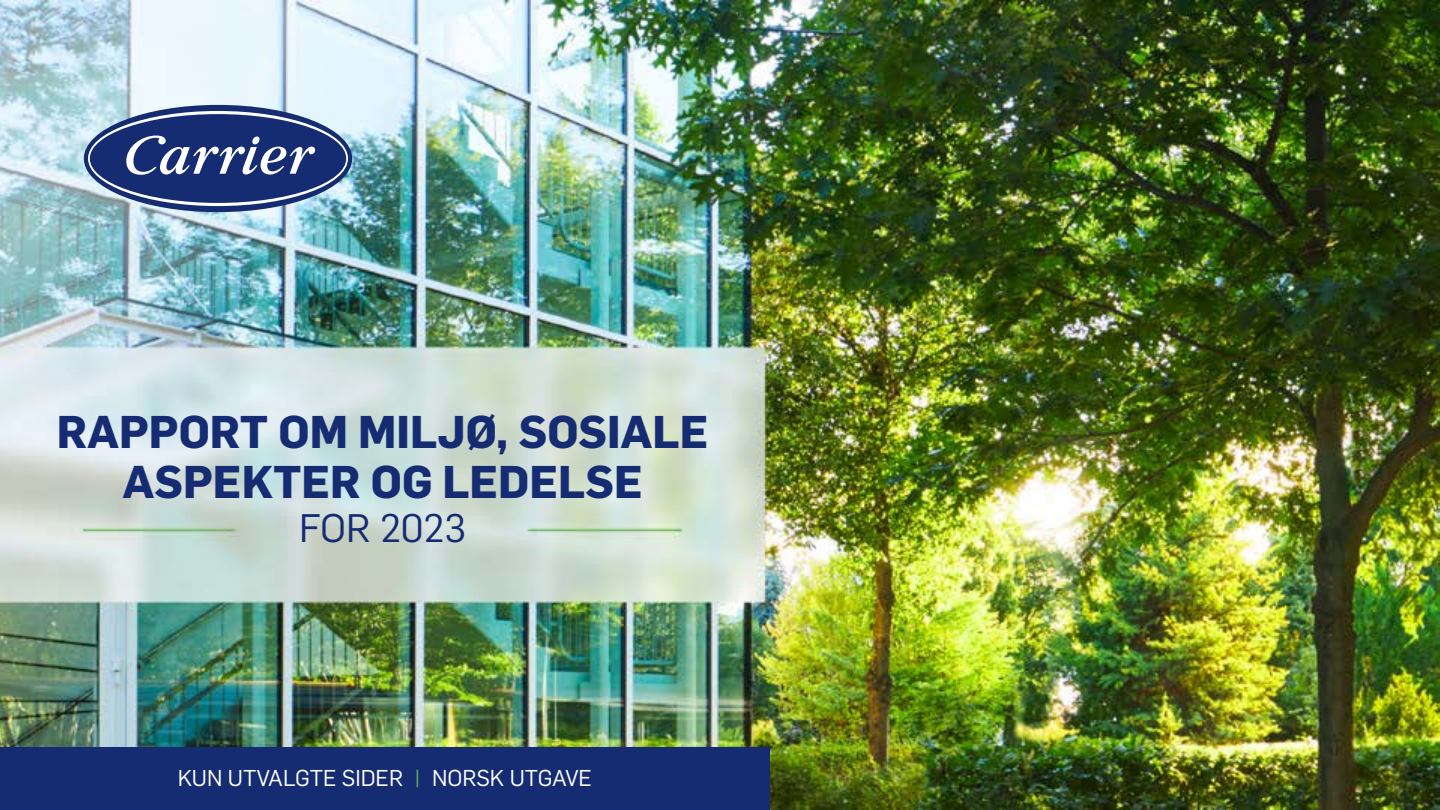
<style>
.page{position:relative;width:1440px;height:810px;background:#fff}
.page>*{position:absolute;margin:0;border:0;box-sizing:border-box;transform-origin:0 0}
.Cover{font:700 45px/49.5px "Flama";color:#152c73;text-align:center}
.Cover-2{font:39px "Flama";color:#152c73}
.Subhead{font:22.5px "Flama";color:#fff}
.s1{color:#61b549}
</style>
<div class="page">
<img style="left:0;top:0;width:1440px;height:810px">
<div style="left:84px;top:105px;width:268px;height:107px;background:#152c73;border-radius:50%"></div>
<svg style="left:88px;top:111px;width:260px;height:95px"></svg>
<div style="left:0;top:747px;width:770px;height:63px;background:#152c73"></div>
<h1 class="Cover" style="left:57px;top:404px;width:653px">RAPPORT OM MILJØ, SOSIALE<br>ASPEKTER OG LEDELSE</h1>
<h1 class="Cover-2" style="left:299px;top:502px;width:168px">FOR 2023</h1>
<h4 class="Subhead" style="left:178px;top:763px;width:415px">KUN UTVALGTE SIDER <span class="s1">|</span> NORSK UTGAVE</h4>
</div>
